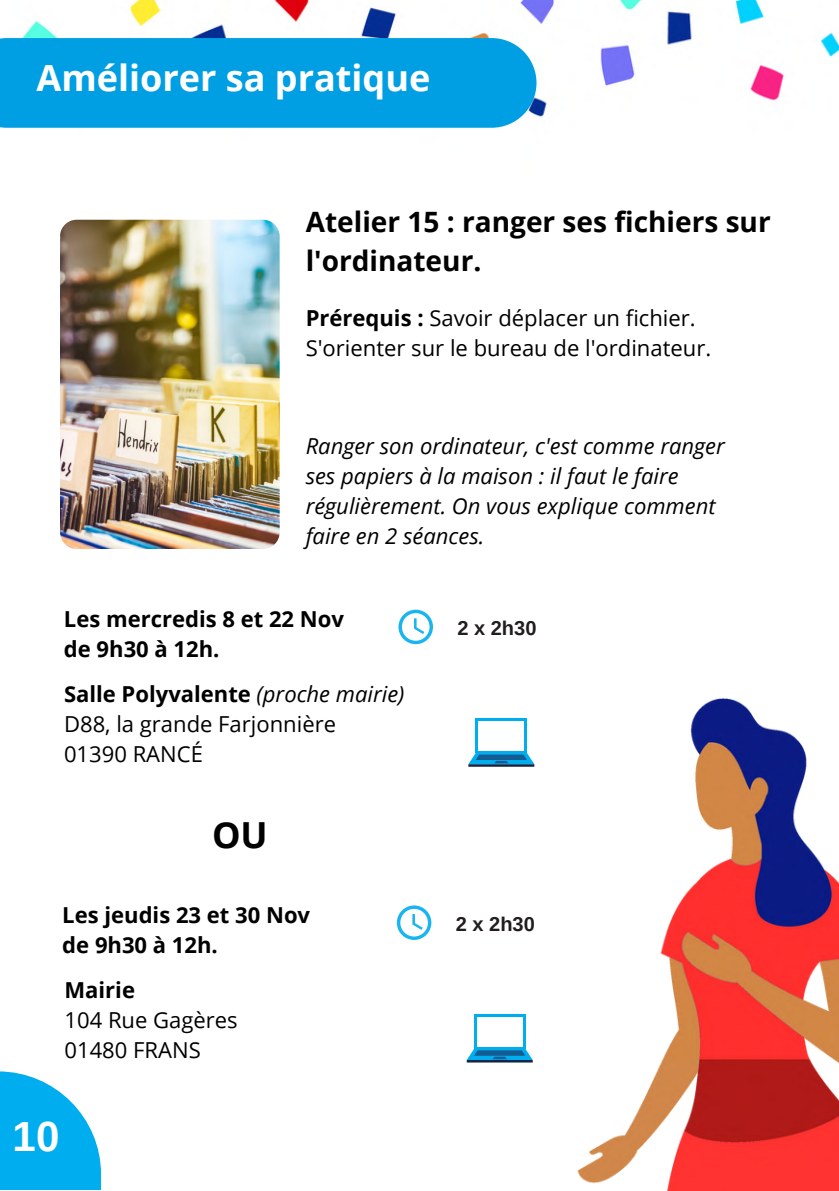
<style>
.page{position:relative;width:839px;height:1191px;background:#fff}
.page>*{position:absolute;margin:0;border:0;box-sizing:border-box;transform-origin:0 0}
.t1{font:700 42px "Arimo";color:#fff}
.t2{font:700 36px "Open Sans";color:#fff}
.t3{font:700 36px "Open Sans";color:#000}
.t4{font:700 28px/39px "Open Sans";color:#000}
.t5{font:22px/30px "Open Sans";color:#000}
.t6{font:italic 22px/30px "Open Sans";color:#000}
.t7{font:700 22px "Open Sans";color:#000}
.t8{font:700 20px "Arimo";color:#211d1d}
.s1{font-weight:700}
.s2{font-weight:400;font-style:italic}
</style>
<div class="page">
<img style="left:22px;top:0;width:816px;height:117px">
<div style="left:0;top:38px;width:536px;height:90px;background:#009fe3"></div>
<img style="left:60px;top:220px;width:220px;height:329px;border-radius:17px">
<svg style="left:398px;top:610px;width:35px;height:34px"></svg>
<div style="left:475px;top:719px;width:52px;height:34px;background:#00adef"></div>
<div style="left:478px;top:721px;width:46px;height:30px;background:#fff"></div>
<svg style="left:468px;top:753px;width:66px;height:11px"></svg>
<hr style="left:468px;top:764px;width:66px;height:3px;background:#0f2649">
<svg style="left:0;top:1071px;width:101px;height:119px"></svg>
<svg style="left:397px;top:905px;width:34px;height:35px"></svg>
<svg style="left:474px;top:1015px;width:51px;height:34px"></svg>
<div style="left:477px;top:1017px;width:45px;height:29px;background:#fff"></div>
<svg style="left:467px;top:1049px;width:65px;height:11px"></svg>
<hr style="left:466px;top:1060px;width:66px;height:3px;background:#0f2649">
<img style="left:577px;top:698px;width:261px;height:493px">
<p class="t2" style="left:37px;top:52px;width:395px">Améliorer sa pratique</p>
<p class="t4" style="left:306px;top:202px;width:466px">Atelier 15 : ranger ses fichiers sur l'ordinateur.</p>
<p class="t5" style="left:306px;top:303px;width:407px"><span class="s1">Prérequis :</span> Savoir déplacer un fichier.<br>S'orienter sur le bureau de l'ordinateur.</p>
<p class="t6" style="left:306px;top:430px;width:420px">Ranger son ordinateur, c'est comme ranger ses papiers à la maison : il faut le faire régulièrement. On vous explique comment faire en 2 séances.</p>
<p class="t7" style="left:64px;top:603px;width:281px">Les mercredis 8 et 22 Nov</p>
<p class="t7" style="left:64px;top:633px;width:157px">de 9h30 à 12h.</p>
<p class="t7" style="left:64px;top:679px;width:342px">Salle Polyvalente <span class="s2">(proche mairie)</span></p>
<p class="t5" style="left:64px;top:709px;width:273px">D88, la grande Farjonnière</p>
<p class="t5" style="left:64px;top:739px;width:140px">01390 RANCÉ</p>
<p class="t3" style="left:212px;top:809px;width:57px">OU</p>
<p class="t7" style="left:62px;top:899px;width:249px">Les jeudis 23 et 30 Nov</p>
<p class="t7" style="left:62px;top:929px;width:157px">de 9h30 à 12h.</p>
<p class="t7" style="left:64px;top:974px;width:72px">Mairie</p>
<p class="t5" style="left:64px;top:1004px;width:175px">104 Rue Gagères</p>
<p class="t5" style="left:64px;top:1034px;width:138px">01480 FRANS</p>
<p class="t1" style="left:13px;top:1113px;width:48px">10</p>
<p class="t8" style="left:457px;top:617px;width:81px">2 x 2h30</p>
<p class="t8" style="left:456px;top:913px;width:81px">2 x 2h30</p>
</div>
